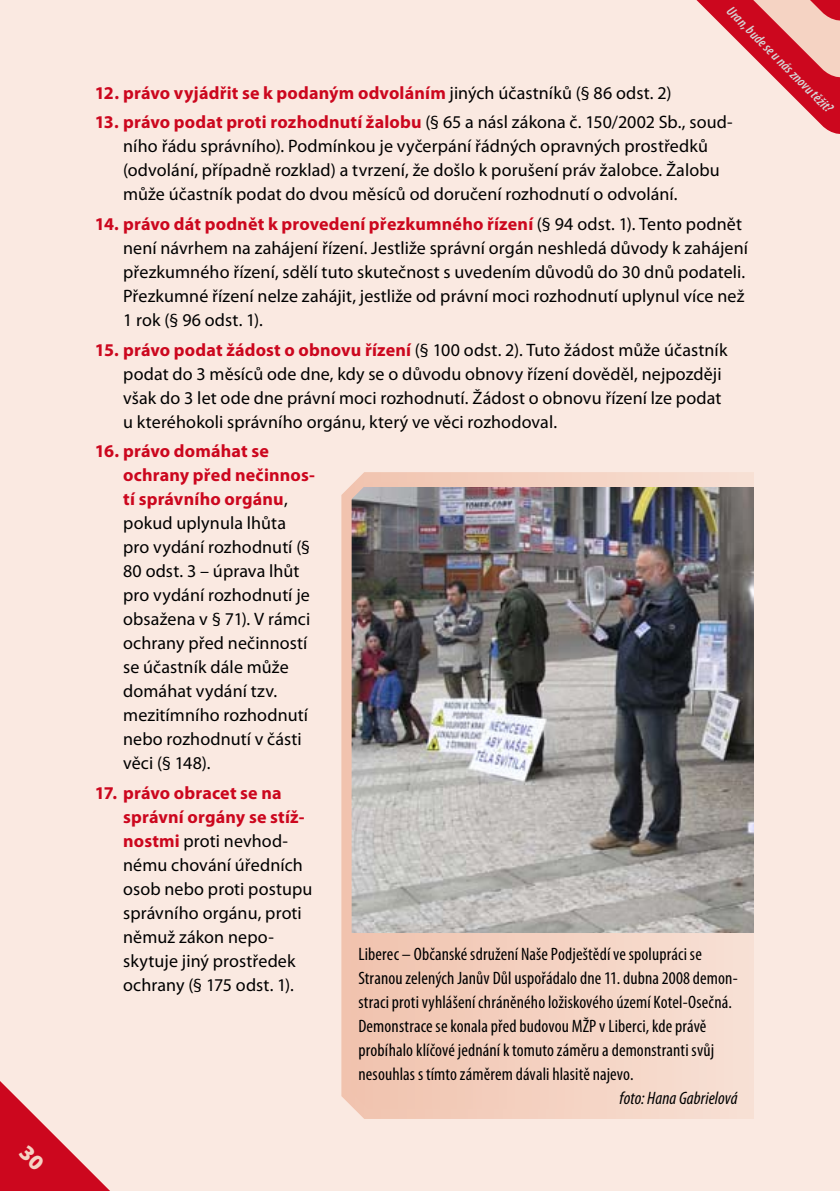
<style>
.page{position:relative;width:840px;height:1191px;background:#fff}
.page>*{position:absolute;margin:0;border:0;box-sizing:border-box;transform-origin:0 0}
.t1{font:18px/24px "Myriad Pro";letter-spacing:.005em;color:#000}
.t2{font:condensed 18px/24px "Myriad Pro";letter-spacing:.01em;color:#000}
.t3{font:700 18px "Myriad Pro";letter-spacing:.01em;color:#cc071e}
.t4{font:italic condensed 18px "Myriad Pro";letter-spacing:.005em;color:#000}
.t5{font:italic 600 condensed 14px "Myriad Pro";color:#d5d6d7}
.s1{font-weight:400;color:#000}
.s2{font-weight:700;color:#cc071e}
</style>
<div class="page">
<div style="left:0;top:0;width:839px;height:1191px;background:#fae9e1"></div>
<hr style="left:839px;top:0;width:1px;height:1191px;background:#fae9e1">
<svg style="left:696px;top:0;width:144px;height:134px"></svg>
<img style="left:341px;top:472px;width:413px;height:647px">
<svg style="left:0;top:1081px;width:110px;height:110px"></svg>
<p class="t5" style="left:734px;top:3px;width:145px;rotate:45deg">Uran, bude se u nás znovu těžit?</p>
<p class="t3" style="left:95px;top:81px;width:578px">12. právo vyjádřit se k podaným odvoláním <span class="s1">jiných účastníků (§ 86 odst. 2)</span></p>
<p class="t1" style="left:123px;top:110px;width:610px;text-indent:-28px"><span class="s2">13. právo podat proti rozhodnutí žalobu</span> (§ 65 a násl zákona č. 150/2002 Sb., soud&shy;ního řádu správního). Podmínkou je vyčerpání řádných opravných prostředků (odvolání, případně rozklad) a tvrzení, že došlo k porušení práv žalobce. Žalobu může účastník podat do dvou měsíců od doručení rozhodnutí o odvolání.</p>
<p class="t1" style="left:123px;top:212px;width:626px;text-indent:-28px"><span class="s2">14. právo dát podnět k provedení přezkumného řízení</span> (§ 94 odst. 1). Tento podnět není návrhem na zahájení řízení. Jestliže správní orgán neshledá důvody k zahájení přezkumného řízení, sdělí tuto skutečnost s uvedením důvodů do 30 dnů podateli.<br>Přezkumné řízení nelze zahájit, jestliže od právní moci rozhodnutí uplynul více než 1 rok (§ 96 odst. 1).</p>
<p class="t1" style="left:123px;top:337px;width:605px;text-indent:-28px"><span class="s2">15. právo podat žádost o obnovu řízení</span> (§ 100 odst. 2). Tuto žádost může účastník podat do 3 měsíců ode dne, kdy se o důvodu obnovy řízení dověděl, nejpozději však do 3 let ode dne právní moci rozhodnutí. Žádost o obnovu řízení lze podat u kteréhokoli správního orgánu, který ve věci rozhodoval.</p>
<p class="t1" style="left:123px;top:439px;width:193px;text-indent:-28px"><span class="s2">16. právo domáhat se ochrany před nečinnos&shy;tí správního orgánu</span>, pokud uplynula lhůta pro vydání rozhodnutí (§<br>80 odst. 3 – úprava lhůt pro vydání rozhodnutí je obsažena v § 71). V rámci ochrany před nečinností se účastník dále může domáhat vydání tzv. mezitímního rozhodnutí nebo rozhodnutí v části věci (§ 148).</p>
<p class="t1" style="left:123px;top:781px;width:191px;text-indent:-28px"><span class="s2">17. právo obracet se na správní orgány se stíž&shy;nostmi</span> proti nevhod&shy;nému chování úředních osob nebo proti postupu správního orgánu, proti němuž zákon nepo&shy;skytuje jiný prostředek ochrany (§ 175 odst. 1).</p>
<p class="t2" style="left:358px;top:942px;width:380px">Liberec – Občanskésdružení NašePodještědívespolupráci se Stranouzelených Janův Důluspořádalodne 11 .dubna 2008demon&shy;straciprotivyhlášení chráněnéholožiskovéhoúzemí Kotel-Osečná.<br>Demonstracesekonalapředbudovou MŽPvLiberci,kdeprávě probíhaloklíčovéjednáníktomutozáměruademonstranti svůj nesouhlas s tímtozáměrem dávali hlasitě najevo.</p>
<p class="t4" style="left:619px;top:1087px;width:120px">foto: Hana Gabrielová</p>
</div>
